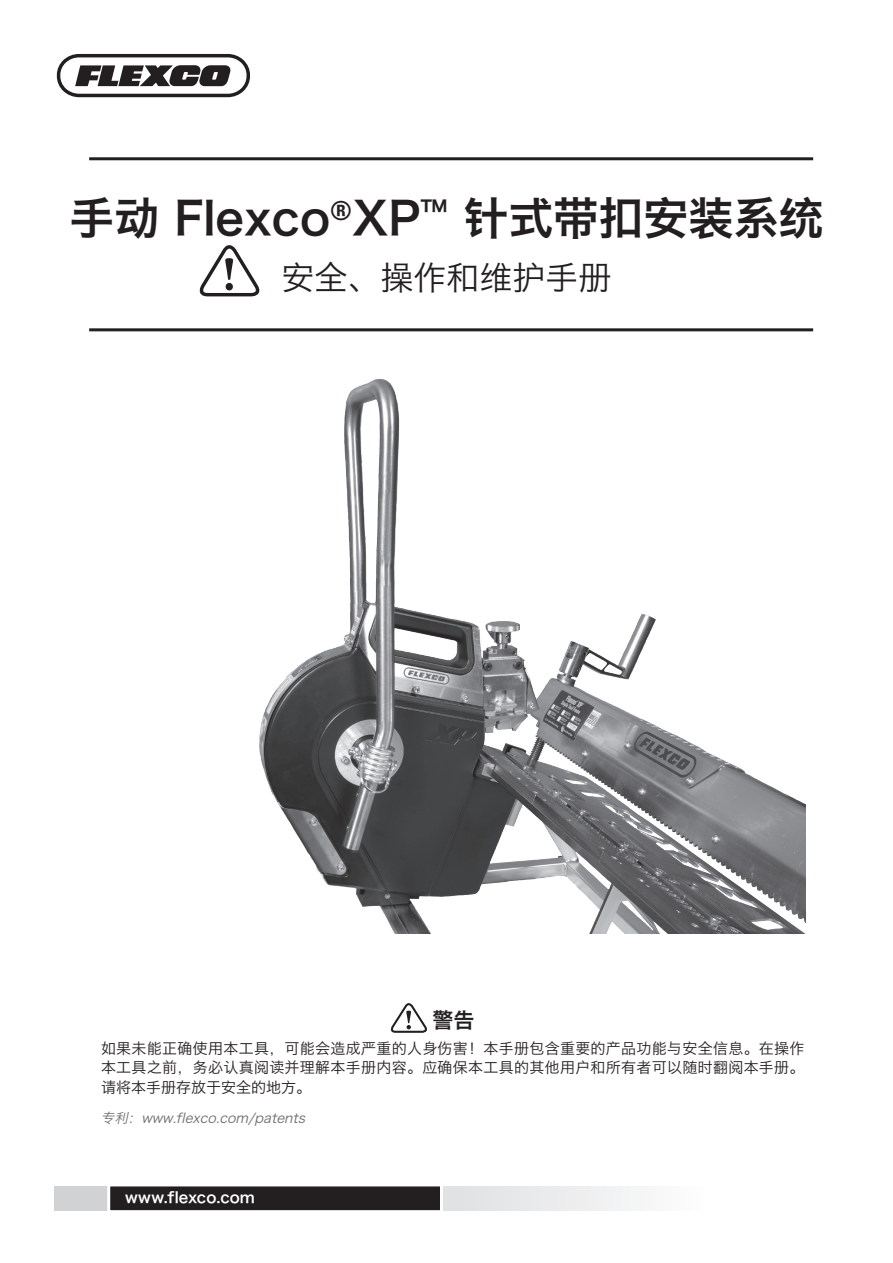
<style>
.page{position:relative;width:893px;height:1263px;background:#fff}
.page>*{position:absolute;margin:0;border:0;box-sizing:border-box;transform-origin:0 0}
.MainTitle{font:45px "Hiragino Sans GB W6";color:#231f20}
.MainTitle-2{font:33px "Hiragino Sans GB W3";color:#231f20}
.WARNING{font:21px "Hiragino Sans GB W6";color:#231f20}
.bodycopy{font:15px/19.5px "Hiragino Sans GB W3";letter-spacing:.02em;color:#231f20;text-align:justify}
.t1{font:15px "Hiragino Sans GB W6";letter-spacing:.005em;color:#fff}
.t2{font:italic 13.5px "Hiragino Sans GB W3";color:#6c6d70}
</style>
<div class="page">
<img style="left:259px;top:379px;width:546px;height:554px">
<svg style="left:199px;top:245px;width:61px;height:52px"></svg>
<hr style="left:89px;top:157px;width:724px;height:3px;background:#231f20">
<hr style="left:89px;top:328px;width:724px;height:3px;background:#231f20">
<svg style="left:55px;top:1186px;width:581px;height:24px"></svg>
<div style="left:109px;top:1185px;width:332px;height:27px;background:#231f20"></div>
<div style="left:107px;top:1183px;width:336px;height:30px;border:3px solid #fff"></div>
<svg style="left:57px;top:54px;width:193px;height:43px"></svg>
<svg style="left:390px;top:1003px;width:37px;height:30px"></svg>
<p class="MainTitle" style="left:69px;top:189px;width:756px">手动 Flexco<sup>®</sup>XP<sup>™</sup> 针式带扣安装系统</p>
<p class="MainTitle-2" style="left:281px;top:257px;width:332px">安全、操作和维护手册</p>
<p class="WARNING" style="left:433px;top:1007px;width:43px">警告</p>
<p class="bodycopy" style="left:101px;top:1038px;width:705px">如果未能正确使用本工具，可能会造成严重的人身伤害！本手册包含重要的产品功能与安全信息。在操作本工具之前，务必认真阅读并理解本手册内容。应确保本工具的其他用户和所有者可以随时翻阅本手册。请将本手册存放于安全的地方。</p>
<p class="t2" style="left:101px;top:1109px;width:209px">专利：www.flexco.com/patents</p>
<p class="t1" style="left:125px;top:1188px;width:132px">www.flexco.com</p>
</div>
